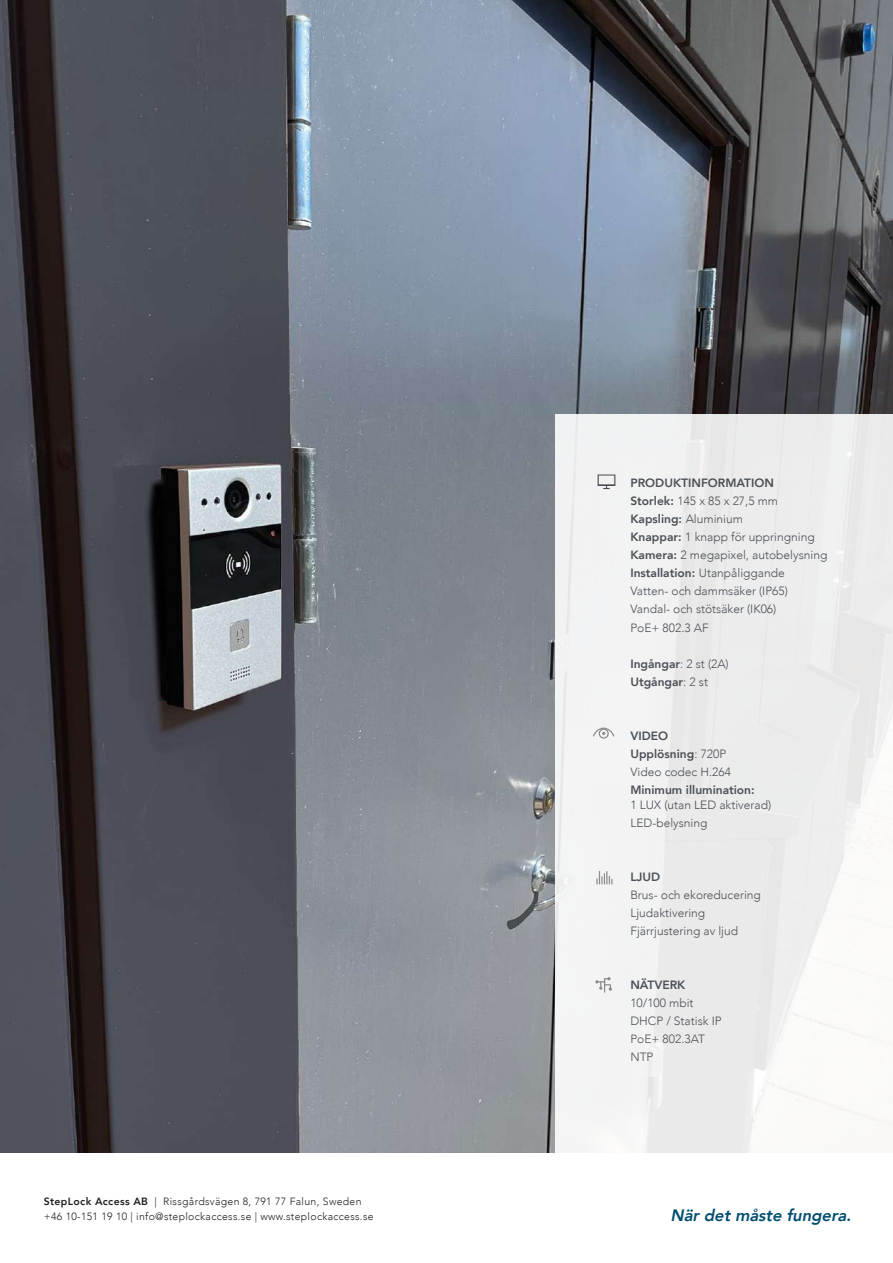
<style>
.page{position:relative;width:893px;height:1263px;background:#fff}
.page>*{position:absolute;margin:0;border:0;box-sizing:border-box;transform-origin:0 0}
.t1{font:italic 800 16.5px "Avenir LT Com";color:#004e71}
.t2{font:300 12px/18px "Avenir LT Com";color:#4b5157}
.t3{font:800 12px/18px "Avenir LT Com";color:#4b5157}
.t4{font:300 10.5px/15px "Avenir LT Com";letter-spacing:.03em;color:#231f20}
.s1{font-weight:800}
.s2{font-weight:300}
</style>
<div class="page">
<img style="left:0;top:0;width:893px;height:1153px">
<div style="left:555px;top:415px;width:338px;height:744px;background:linear-gradient(to right,#f0f0f1,#efefee)"></div>
<div style="left:599px;top:728px;width:10px;height:11px;border:1px solid #231f20;border-radius:50%"></div>
<svg style="left:592px;top:727px;width:23px;height:10px"></svg>
<svg style="left:596px;top:871px;width:16px;height:13px"></svg>
<svg style="left:595px;top:977px;width:17px;height:16px"></svg>
<img style="left:594px;top:472px;width:25px;height:23px">
<div style="left:0;top:1153px;width:893px;height:110px;background:#fff"></div>
<p class="t4" style="left:44px;top:1194px;width:331px"><span class="s1">StepLock Access AB</span> | Rissgårdsvägen 8, 791 77 Falun, Sweden +46 10-151 19 10 | info@steplockaccess.se | www.steplockaccess.se</p>
<p class="t2" style="left:630px;top:474px;width:198px"><span class="s1">PRODUKTINFORMATION<br>Storlek:</span> 145 x 85 x 27,5 mm<br><span class="s1">Kapsling:</span> Aluminium<br><span class="s1">Knappar:</span> 1 knapp för uppringning<br><span class="s1">Kamera:</span> 2 megapixel, autobelysning<br><span class="s1">Installation:</span> Utanpåliggande<br>Vatten- och dammsäker (IP65)<br>Vandal- och stötsäker (IK06)<br>PoE+ 802.3 AF</p>
<p class="t3" style="left:630px;top:654px;width:100px">Ingångar<span class="s2">: 2 st (2A)<br></span>Utgångar<span class="s2">: 2 st</span></p>
<p class="t2" style="left:630px;top:726px;width:102px"><span class="s1">VIDEO<br>Upplösning</span>: 720P<br>Video codec H.264</p>
<p class="t3" style="left:630px;top:780px;width:126px">Minimum illumination:</p>
<p class="t2" style="left:630px;top:795px;width:142px">1 LUX (utan LED aktiverad)<br>LED-belysning</p>
<p class="t3" style="left:630px;top:867px;width:31px">LJUD</p>
<p class="t2" style="left:630px;top:885px;width:132px">Brus- och ekoreducering<br>Ljudaktivering<br>Fjärrjustering av ljud</p>
<p class="t3" style="left:630px;top:975px;width:57px">NÄTVERK</p>
<p class="t2" style="left:630px;top:993px;width:93px">10/100 mbit<br>DHCP / Statisk IP<br>PoE+ 802.3AT<br>NTP</p>
<h1 class="t1" style="left:671px;top:1205px;width:186px">När det måste fungera.</h1>
</div>
